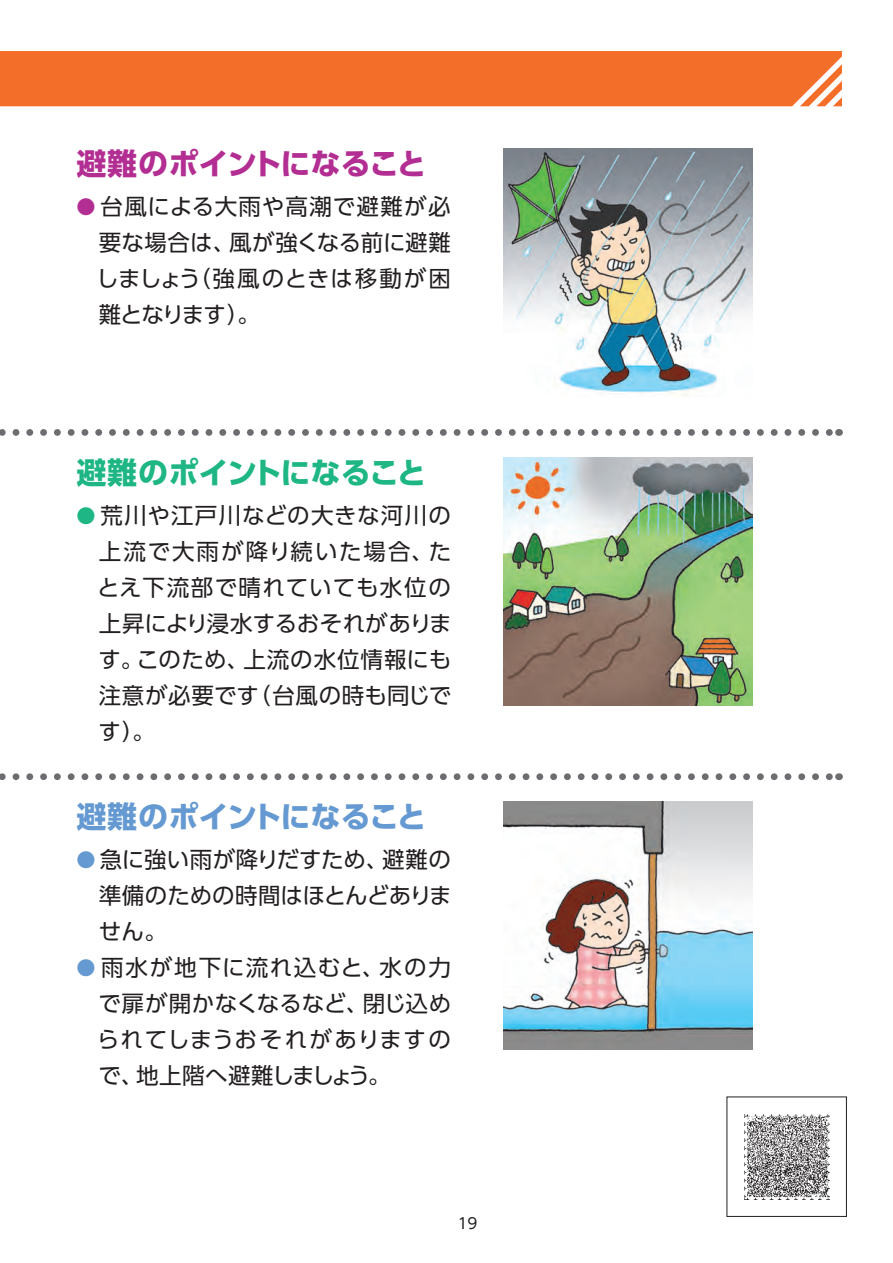
<style>
.page{position:relative;width:893px;height:1263px;background:#fff}
.page>*{position:absolute;margin:0;border:0;box-sizing:border-box;transform-origin:0 0}
.基_小見出し_20pt_マイタ{font:700 30px "UD Shin Go Pro";letter-spacing:-.005em;color:#b32e92}
.基_小見出し_20pt_マイタ-2{font:700 30px "UD Shin Go Pro";letter-spacing:-.005em;color:#1eb684}
.基_小見出し_20pt_マイタ-3{font:700 30px "UD Shin Go Pro";letter-spacing:-.005em;color:#6599d1}
.基_本文_15pt{font:22.5px/36px "UD Shin Go Pro";letter-spacing:.02em;color:#231f20;text-align:justify}
.t1{font:15px "UD Shin Go Pro";color:#231f20}
.s1{font-size:19.2px;color:#b32e92}
.s2{font-size:19.2px;color:#1eb684}
.s3{font-size:19.2px;color:#6599d1}
</style>
<div class="page">
<svg style="left:726px;top:1096px;width:121px;height:121px"></svg>
<img style="left:744px;top:1114px;width:85px;height:85px">
<div style="left:0;top:51px;width:842px;height:55px;background:#f36e28"></div>
<svg style="left:0;top:429px;width:832px;height:7px"></svg>
<svg style="left:0;top:773px;width:832px;height:7px"></svg>
<img style="left:504px;top:149px;width:248px;height:248px">
<img style="left:504px;top:457px;width:248px;height:248px">
<img style="left:504px;top:801px;width:248px;height:248px">
<p class="基_小見出し_20pt_マイタ" style="left:76px;top:139px;width:351px">避難のポイントになること</p>
<p class="基_本文_15pt" style="left:96px;top:188px;width:356px;text-indent:-20px"><span class="s1">●</span> 台風による大雨や高潮で避難が必要な場合は、風が強くなる前に避難しましょう（強風のときは移動が困難となります）。</p>
<p class="基_小見出し_20pt_マイタ-2" style="left:76px;top:448px;width:351px">避難のポイントになること</p>
<p class="基_本文_15pt" style="left:97px;top:497px;width:356px;text-indent:-21px"><span class="s2">●</span> 荒川や江戸川などの大きな河川の上流で大雨が降り続いた場合、たとえ下流部で晴れていても水位の上昇により浸水するおそれがあります。このため、上流の水位情報にも注意が必要です（台風の時も同じです）。</p>
<p class="基_小見出し_20pt_マイタ-3" style="left:76px;top:792px;width:351px">避難のポイントになること</p>
<p class="基_本文_15pt" style="left:99px;top:841px;width:355px;text-indent:-22px"><span class="s3">●</span> 急に強い雨が降りだすため、避難の準備のための時間はほとんどありません。</p>
<p class="基_本文_15pt" style="left:97px;top:949px;width:356px;text-indent:-20px"><span class="s3">●</span> 雨水が地下に流れ込むと、水の力で扉が開かなくなるなど、閉じ込められてしまうおそれがありますので、地上階へ避難しましょう。</p>
<p class="t1" style="left:458px;top:1211px;width:21px">19</p>
</div>
